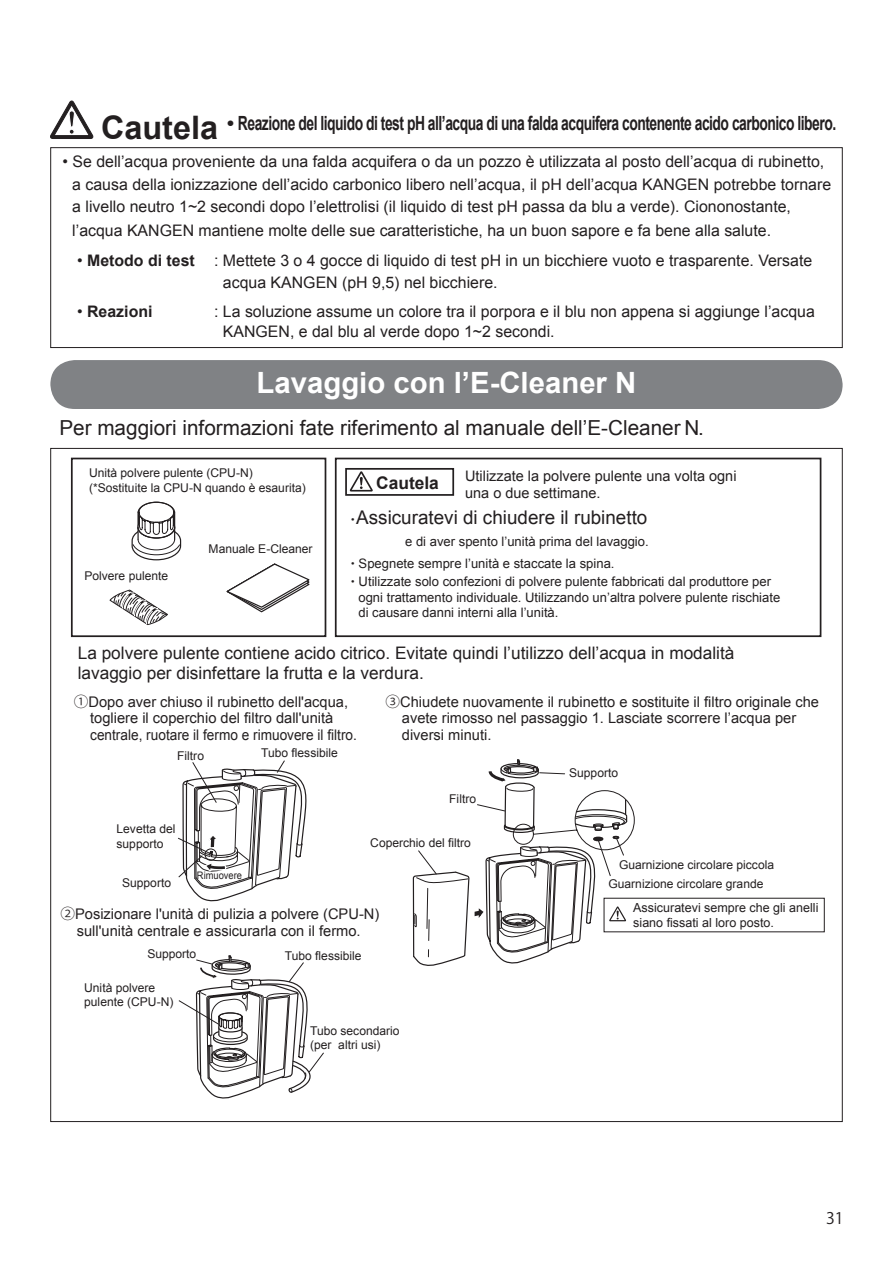
<style>
.page{position:relative;width:893px;height:1263px;background:#fff}
.page>*{position:absolute;margin:0;border:0;box-sizing:border-box;transform-origin:0 0}
.t1{font:700 29.25px "Arial";color:#fff}
.t2{font:20.7px "Arial";color:#231f20}
.t3{font:700 19.5px "Arial";letter-spacing:-.035em;color:#231f20}
.t4{font:18.9px "Arial";color:#231f20}
.t5{font:700 17.4px "Arial";color:#231f20}
.t6{font:17.25px/20.7px "Arial";color:#231f20}
.t7{font:15.9px/22.6px "Arial";color:#231f20}
.t8{font:700 15.9px "Arial";color:#231f20}
.t9{font:15.9px "Futo Min A101 Pro Bold 90 ms RKSJ H";color:#231f20}
.t10{font:14.7px/16.4px "Arial";color:#231f20}
.t11{font:14.55px/17.4px "Arial";color:#231f20}
.t12{font:13.05px/15.6px "Arial";color:#231f20}
.t13{font:12.45px/15px "Arial";color:#231f20}
.t14{font:12.15px/14.5px "Arial";color:#231f20}
.t15{font:10.35px "Arial";color:#231f20;scale:.9 1}
.s1{font-size:32.4px}
.s2{font-weight:700}
.s3{font-weight:400}
.s4{font-family:"Gothic BBB Pro Medium 90 msp 90 ms RKSJ H"}
</style>
<div class="page">
<div style="left:50px;top:147px;width:793px;height:201px;border:1px solid #231f20"></div>
<svg style="left:50px;top:100px;width:43px;height:39px"></svg>
<svg style="left:70px;top:457px;width:752px;height:181px"></svg>
<svg style="left:350px;top:471px;width:23px;height:20px"></svg>
<svg style="left:178px;top:760px;width:129px;height:142px"></svg>
<svg style="left:178px;top:955px;width:146px;height:144px"></svg>
<svg style="left:412px;top:759px;width:223px;height:207px"></svg>
<svg style="left:131px;top:501px;width:51px;height:60px"></svg>
<svg style="left:109px;top:590px;width:60px;height:35px"></svg>
<div style="left:50px;top:360px;width:793px;height:49px;background:#808285;border-radius:24px"></div>
<p class="t3" style="left:101px;top:111px;width:737px"><span class="s1">Cautela</span> • Reazione del liquido di test pH all’acqua di una falda acquifera contenente acido carbonico libero.</p>
<p class="t7" style="left:72px;top:150px;width:760px;text-indent:-10px">• Se dell’acqua proveniente da una falda acquifera o da un pozzo è utilizzata al posto dell’acqua di rubinetto, a causa della ionizzazione dell’acido carbonico libero nell’acqua, il pH dell’acqua KANGEN potrebbe tornare a livello neutro 1~2 secondi dopo l’elettrolisi (il liquido di test pH passa da blu a verde). Ciononostante,</p>
<p class="t7" style="left:72px;top:220px;width:700px">l’acqua KANGEN mantiene molte delle sue caratteristiche, ha un buon sapore e fa bene alla salute.</p>
<p class="t7" style="left:223px;top:250px;width:591px;line-height:22px;text-indent:-146px">• <span class="s2">Metodo di test</span> : Mettete 3 o 4 gocce di liquido di test pH in un bicchiere vuoto e trasparente. Versate acqua KANGEN (pH 9,5) nel bicchiere.</p>
<p class="t8" style="left:77px;top:301px;width:77px"><span class="s3">•</span> Reazioni</p>
<p class="t7" style="left:223px;top:302px;width:593px;line-height:20.1px;text-indent:-9px">: La soluzione assume un colore tra il porpora e il blu non appena si aggiunge l’acqua<br>KANGEN, e dal blu al verde dopo 1~2 secondi.</p>
<p class="t1" style="left:257px;top:364px;width:381px">Lavaggio con l’E-Cleaner N</p>
<p class="t2" style="left:59px;top:415px;width:646px">Per maggiori informazioni fate riferimento al manuale dell’E-Cleaner N.</p>
<p class="t14" style="left:89px;top:466px;width:218px">Unità polvere pulente (CPU-N) (*Sostituite la CPU-N quando è esaurita)</p>
<p class="t5" style="left:376px;top:471px;width:64px">Cautela</p>
<p class="t11" style="left:465px;top:467px;width:273px">Utilizzate la polvere pulente una volta ogni una o due settimane.</p>
<p class="t4" style="left:351px;top:505px;width:298px"><sup>●</sup> Assicuratevi di chiudere il rubinetto</p>
<p class="t12" style="left:405px;top:534px;width:245px">e di aver spento l’unità prima del lavaggio.</p>
<p class="t12" style="left:351px;top:555px;width:265px"><sup>●</sup> Spegnete sempre l’unità e staccate la spina.</p>
<p class="t12" style="left:358px;top:574px;width:423px;text-indent:-7px"><sup>●</sup> Utilizzate solo confezioni di polvere pulente fabbricati dal produttore per ogni trattamento individuale. Utilizzando un’altra polvere pulente rischiate di causare danni interni alla l’unità.</p>
<p class="t6" style="left:78px;top:642px;width:658px">La polvere pulente contiene acido citrico. Evitate quindi l’utilizzo dell’acqua in modalità lavaggio per disinfettare la frutta e la verdura.</p>
<p class="t10" style="left:90px;top:694px;width:268px;text-indent:-16px"><span class="s4">①</span>Dopo aver chiuso il rubinetto dell'acqua, togliere il coperchio del filtro dall'unità centrale, ruotare il fermo e rimuovere il filtro.</p>
<p class="t10" style="left:402px;top:694px;width:419px;text-indent:-16px"><span class="s4">③</span>Chiudete nuovamente il rubinetto e sostituite il filtro originale che avete rimosso nel passaggio 1. Lasciate scorrere l’acqua per diversi minuti.</p>
<p class="t14" style="left:209px;top:542px;width:106px">Manuale E-Cleaner</p>
<p class="t14" style="left:84px;top:568px;width:85px">Polvere pulente</p>
<p class="t14" style="left:177px;top:748px;width:28px">Filtro</p>
<p class="t14" style="left:261px;top:746px;width:78px">Tubo flessibile</p>
<p class="t14" style="left:117px;top:822px;width:61px">Levetta del supporto</p>
<p class="t14" style="left:122px;top:875px;width:51px">Supporto</p>
<p class="t15" style="left:197px;top:868px;width:52px">Rimuovere</p>
<p class="t14" style="left:449px;top:791px;width:28px">Filtro</p>
<p class="t14" style="left:370px;top:836px;width:102px">Coperchio del filtro</p>
<p class="t10" style="left:60px;top:906px;width:320px;text-align:center"><span class="s4">②</span>Posizionare l'unità di pulizia a polvere (CPU-N) sull'unità centrale e assicurarla con il fermo.</p>
<p class="t14" style="left:147px;top:947px;width:51px">Supporto</p>
<p class="t14" style="left:84px;top:980px;width:91px">Unità polvere pulente (CPU-N)</p>
<p class="t14" style="left:285px;top:949px;width:78px">Tubo flessibile</p>
<p class="t14" style="left:310px;top:1023px;width:91px">Tubo secondario (per altri usi)</p>
<p class="t14" style="left:569px;top:765px;width:51px">Supporto</p>
<p class="t14" style="left:608px;top:855px;width:167px;line-height:19.6px;text-indent:11px">Guarnizione circolare piccola<br>Guarnizione circolare grande</p>
<p class="t13" style="left:633px;top:900px;width:187px">Assicuratevi sempre che gli anelli siano fissati al loro posto.</p>
<p class="t9" style="left:826px;top:1209px;width:19px">31</p>
</div>
